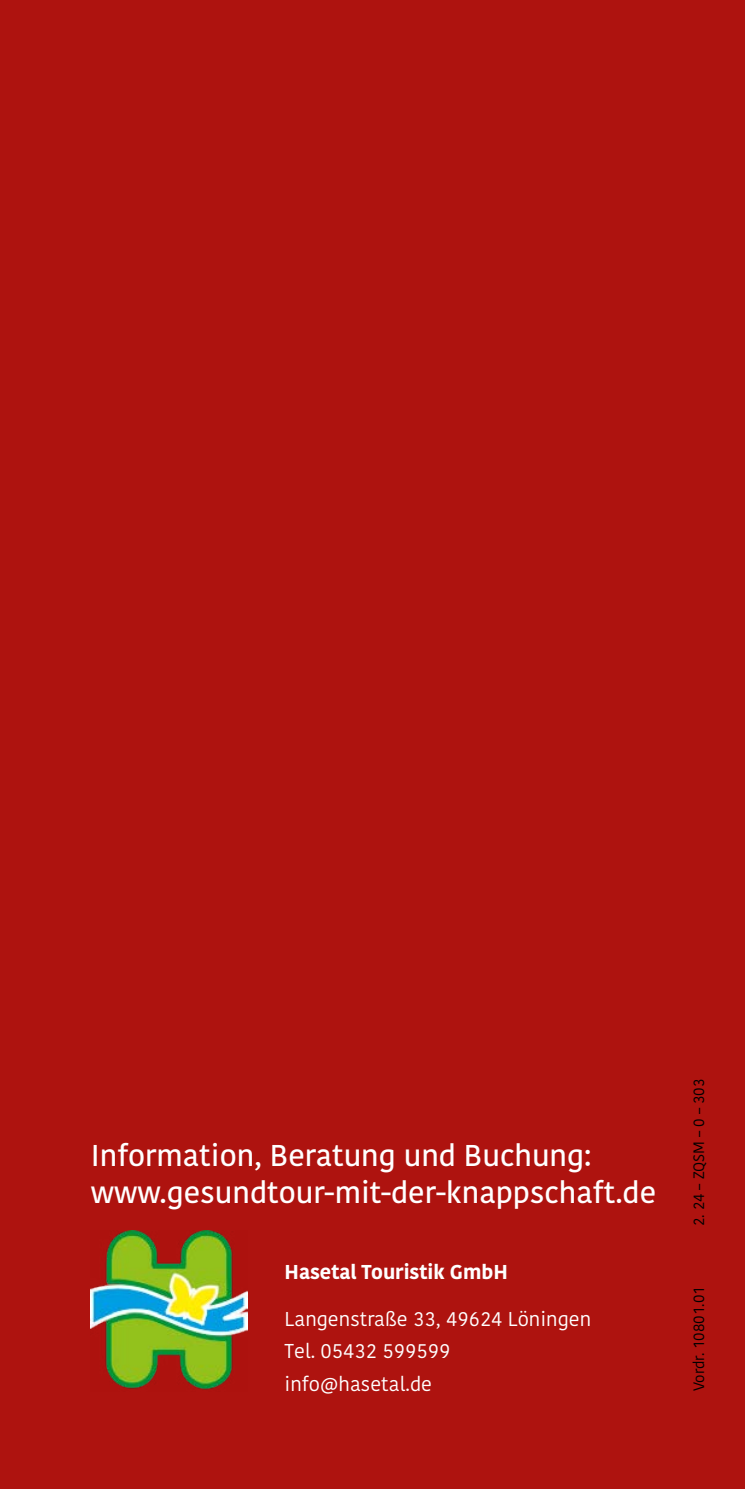
<style>
.page{position:relative;width:745px;height:1489px;background:#fff}
.page>*{position:absolute;margin:0;border:0;box-sizing:border-box;transform-origin:0 0}
._03_Texte_Subheadline_Kohinoor_Medium_12p{font:500 30px "Kohinoor KBS";color:#fff}
._07_Impressum_Impressum_Kohinoor_Regular_{font:20px/32.5px "Kohinoor KBS";color:#fff}
._07_Impressum_Impressum_Headline_Kohinoor{font:700 20px "Kohinoor KBS";color:#fff}
.t1{font:15px "Kohinoor KBS";color:#000}
</style>
<div class="page">
<div style="left:0;top:0;width:744px;height:1488px;background:#ae130f"></div>
<img style="left:91px;top:1230px;width:156px;height:160px">
<h2 class="_03_Texte_Subheadline_Kohinoor_Medium_12p" style="left:91px;top:1136px;width:502px">Information, Beratung und Buchung:</h2>
<h2 class="_03_Texte_Subheadline_Kohinoor_Medium_12p" style="left:91px;top:1173px;width:566px">www.gesundtour-mit-der-knappschaft.de</h2>
<p class="_07_Impressum_Impressum_Headline_Kohinoor" style="left:284px;top:1258px;width:224px">Hasetal Touristik GmbH</p>
<p class="_07_Impressum_Impressum_Kohinoor_Regular_" style="left:284px;top:1302px;width:308px">Langenstraße 33, 49624 Löningen<br>Tel. 05432 599599 info@hasetal.de</p>
<p class="t1" style="left:688px;top:1226px;width:149px;rotate:-90deg">2. 24 – ZQSM – 0 – 303</p>
<p class="t1" style="left:688px;top:1390px;width:106px;rotate:-90deg">Vordr. 10801.01</p>
</div>
